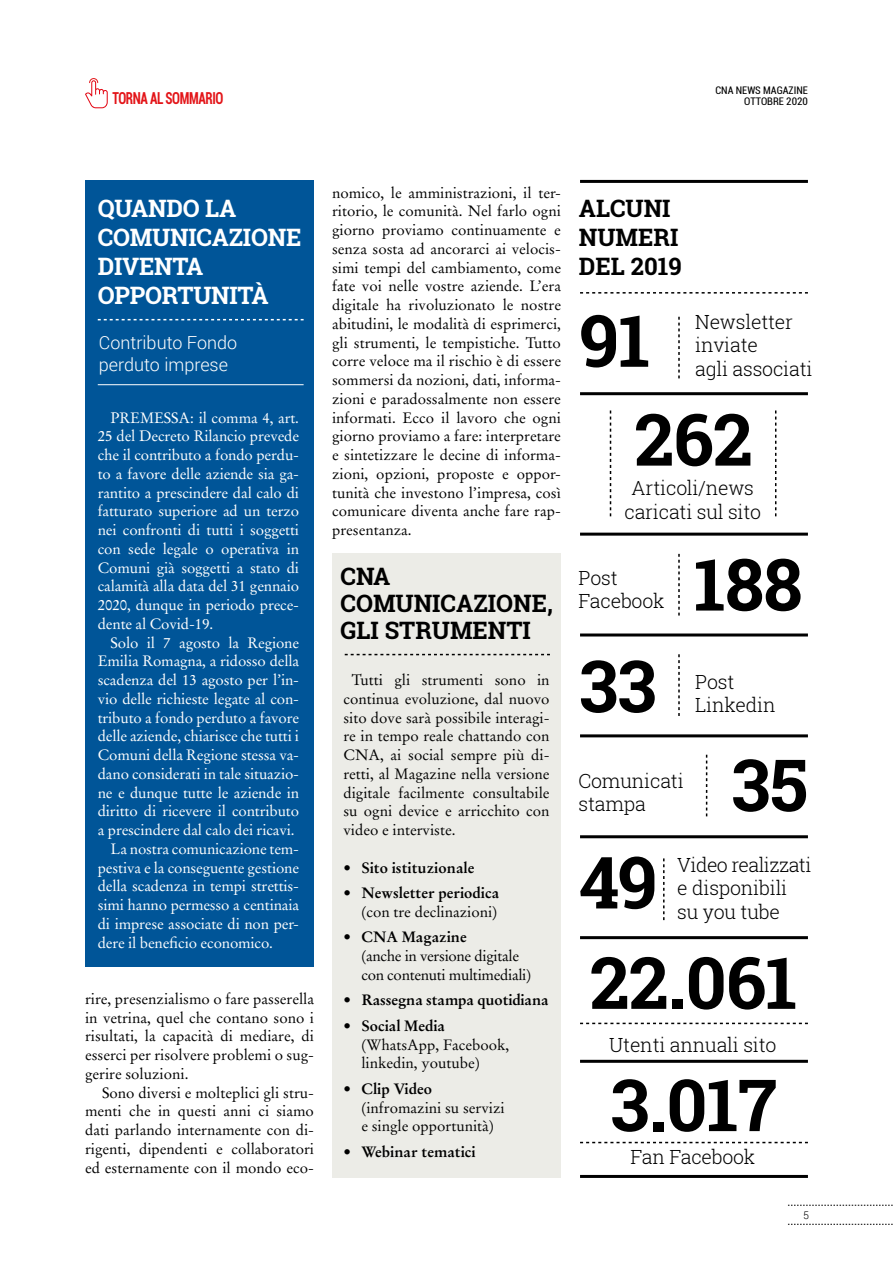
<style>
.page{position:relative;width:893px;height:1263px;background:#fff}
.page>*{position:absolute;margin:0;border:0;box-sizing:border-box;transform-origin:0 0}
.t1{font:700 72px "Roboto Slab";letter-spacing:-.01em;color:#000}
.t2{font:700 24px/28.8px "Roboto Slab";color:#000}
.t3{font:700 24px/28.8px "Roboto Slab";letter-spacing:-.01em;color:#fff}
.t4{font:300 19.5px/23.4px "Roboto Slab";letter-spacing:-.01em;color:#000}
.t5{font:300 18px/21.6px "Roboto";color:#fff}
.t6{font:700 condensed 16.5px "Roboto";letter-spacing:-.03em;color:#e31519;scale:.8 1}
.t7{font:15px/18.8px "Stempel Garamond";color:#000;text-align:justify}
.t8{font:15px/18.8px "Stempel Garamond";letter-spacing:-.01em;color:#fff;text-align:justify}
.t9{font:15px/18.8px "Stempel Garamond";letter-spacing:-.02em;color:#000}
.t10{font:700 15px "Stempel Garamond";color:#000}
.t11{font:condensed 10.5px/10.5px "Roboto";color:#000;text-align:right}
.t12{font:300 10.5px "Roboto";color:#000}
.s1{font-weight:400}
.s2{font-weight:700}
</style>
<div class="page">
<svg style="left:788px;top:1205px;width:105px;height:1px"></svg>
<svg style="left:788px;top:1224px;width:105px;height:1px"></svg>
<div style="left:85px;top:180px;width:229px;height:786px;background:#005598"></div>
<div style="left:332px;top:554px;width:229px;height:624px;background:#ecece7"></div>
<hr style="left:98px;top:384px;width:206px;height:1px;background:#fff">
<svg style="left:98px;top:319px;width:206px;height:1px"></svg>
<svg style="left:345px;top:654px;width:205px;height:1px"></svg>
<hr style="left:580px;top:633px;width:228px;height:3px;background:#000">
<hr style="left:580px;top:936px;width:228px;height:3px;background:#000">
<hr style="left:580px;top:533px;width:228px;height:3px;background:#000">
<hr style="left:580px;top:835px;width:228px;height:3px;background:#000">
<hr style="left:580px;top:734px;width:228px;height:3px;background:#000">
<hr style="left:580px;top:1060px;width:228px;height:3px;background:#000">
<hr style="left:580px;top:1175px;width:228px;height:3px;background:#000">
<hr style="left:580px;top:180px;width:228px;height:3px;background:#000">
<svg style="left:580px;top:292px;width:228px;height:2px"></svg>
<svg style="left:580px;top:1023px;width:228px;height:1px"></svg>
<svg style="left:580px;top:1142px;width:228px;height:1px"></svg>
<svg style="left:678px;top:554px;width:2px;height:61px"></svg>
<svg style="left:678px;top:317px;width:2px;height:61px"></svg>
<svg style="left:610px;top:410px;width:1px;height:106px"></svg>
<svg style="left:775px;top:410px;width:1px;height:106px"></svg>
<svg style="left:678px;top:654px;width:2px;height:62px"></svg>
<svg style="left:706px;top:755px;width:1px;height:61px"></svg>
<svg style="left:663px;top:858px;width:1px;height:62px"></svg>
<hr style="left:580px;top:392px;width:228px;height:3px;background:#000">
<svg style="left:85px;top:78px;width:23px;height:30px"></svg>
<p class="t6" style="left:112px;top:86px;width:140px">TORNA AL SOMMARIO</p>
<p class="t11" style="left:715px;top:85px;width:94px">CNA NEWS MAGAZINE<br>OTTOBRE 2020</p>
<p class="t7" style="left:332px;top:183px;width:230px">nomico, le amministrazioni, il ter&shy;ritorio, le comunità. Nel farlo ogni giorno proviamo continuamente e senza sosta ad ancorarci ai velocis&shy;simi tempi del cambiamento, come fate voi nelle vostre aziende. L’era digitale ha rivoluzionato le nostre abitudini, le modalità di esprimerci, gli strumenti, le tempistiche. Tutto corre veloce ma il rischio è di essere sommersi da nozioni, dati, informa&shy;zioni e paradossalmente non essere informati. Ecco il lavoro che ogni giorno proviamo a fare: interpretare e sintetizzare le decine di informa&shy;zioni, opzioni, proposte e oppor&shy;tunità che investono l’impresa, così comunicare diventa anche fare rap&shy;presentanza.</p>
<h2 class="t3" style="left:98px;top:194px;width:205px">QUANDO LA<br>COMUNICAZIONE<br>DIVENTA<br>OPPORTUNITÀ</h2>
<h2 class="t2" style="left:579px;top:194px;width:104px">ALCUNI<br>NUMERI<br>DEL 2019</h2>
<h1 class="t1" style="left:579px;top:291px;width:73px">91</h1>
<h3 class="t4" style="left:695px;top:309px;width:119px">Newsletter inviate<br>agli associati</h3>
<p class="t5" style="left:99px;top:331px;width:140px">Contributo Fondo perduto imprese</p>
<p class="t8" style="left:98px;top:408px;width:203px;text-indent:13px">PREMESSA: il comma 4, art.<br>25 del Decreto Rilancio prevede che il contributo a fondo perdu&shy;to a favore delle aziende sia ga&shy;rantito a prescindere dal calo di fatturato superiore ad un terzo nei confronti di tutti i soggetti con sede legale o operativa in Comuni già soggetti a stato di calamità alla data del 31 gennaio 2020, dunque in periodo prece&shy;dente al Covid-19.</p>
<p class="t8" style="left:111px;top:633px;width:190px">Solo il 7 agosto la Regione</p>
<p class="t8" style="left:98px;top:652px;width:203px">Emilia Romagna, a ridosso della</p>
<p class="t8" style="left:98px;top:671px;width:203px">scadenza del 13 agosto per l’in-</p>
<p class="t8" style="left:98px;top:689px;width:203px">vio delle richieste legate al con-</p>
<p class="t8" style="left:98px;top:708px;width:203px">tributo a fondo perduto a favore</p>
<p class="t8" style="left:98px;top:727px;width:203px">delle aziende, chiarisce che tutti i</p>
<p class="t8" style="left:98px;top:746px;width:203px">Comuni della Regione stessa va-</p>
<p class="t8" style="left:98px;top:764px;width:203px">dano considerati in tale situazio-</p>
<p class="t8" style="left:98px;top:783px;width:203px">ne e dunque tutte le aziende in</p>
<p class="t8" style="left:98px;top:802px;width:203px">diritto di ricevere il contributo</p>
<p class="t8" style="left:98px;top:821px;width:198px">a prescindere dal calo dei ricavi.</p>
<p class="t8" style="left:111px;top:839px;width:190px">La nostra comunicazione tem-</p>
<p class="t8" style="left:98px;top:858px;width:203px">pestiva e la conseguente gestione</p>
<p class="t8" style="left:98px;top:877px;width:203px">della scadenza in tempi strettis-</p>
<p class="t8" style="left:98px;top:896px;width:203px">simi hanno permesso a centinaia</p>
<p class="t8" style="left:98px;top:914px;width:203px">di imprese associate di non per-</p>
<p class="t8" style="left:98px;top:933px;width:177px">dere il beneficio economico.</p>
<h1 class="t1" style="left:634px;top:390px;width:120px">262</h1>
<h3 class="t4" style="left:624px;top:476px;width:138px;text-align:center">Articoli/news caricati sul sito</h3>
<h1 class="t1" style="left:694px;top:535px;width:110px">188</h1>
<h2 class="t2" style="left:340px;top:563px;width:214px;line-height:27px">CNA<br>COMUNICAZIONE,<br>GLI STRUMENTI</h2>
<h3 class="t4" style="left:578px;top:565px;width:87px">Post<br>Facebook</h3>
<h1 class="t1" style="left:579px;top:637px;width:79px">33</h1>
<p class="t7" style="left:343px;top:671px;width:208px;text-indent:9px">Tutti gli strumenti sono in continua evoluzione, dal nuovo sito dove sarà possibile interagi&shy;re in tempo reale chattando con CNA, ai social sempre più di&shy;retti, al Magazine nella versione digitale facilmente consultabile su ogni device e arricchito con video e interviste.</p>
<p class="t10" style="left:343px;top:858px;width:132px"><span class="s1">•</span> Sito istituzionale</p>
<p class="t7" style="left:343px;top:884px;width:157px;text-align:right">• <span class="s2">Newsletter periodica </span>(con tre declinazioni)</p>
<p class="t9" style="left:361px;top:928px;width:171px;text-indent:-18px">• <span class="s2">CNA Magazine<br></span>(anche in versione digitale con contenuti multimediali)</p>
<p class="t10" style="left:343px;top:991px;width:207px"><span class="s1">•</span> Rassegna stampa quotidiana</p>
<p class="t7" style="left:361px;top:1016px;width:149px;text-align:left;text-indent:-18px">• <span class="s2">Social Media </span>(WhatsApp, Facebook, linkedin, youtube)</p>
<p class="t7" style="left:361px;top:1079px;width:145px;text-align:left;text-indent:-18px">• <span class="s2">Clip Video </span>(infromazini su servizi e single opportunità)</p>
<p class="t10" style="left:343px;top:1142px;width:134px"><span class="s1">•</span> Webinar tematici</p>
<h3 class="t4" style="left:695px;top:670px;width:82px">Post<br>Linkedin</h3>
<h1 class="t1" style="left:731px;top:736px;width:78px">35</h1>
<h3 class="t4" style="left:578px;top:768px;width:107px">Comunicati stampa</h3>
<h1 class="t1" style="left:579px;top:833px;width:80px">49</h1>
<h3 class="t4" style="left:677px;top:852px;width:136px">Video realizzati e disponibili su you tube</h3>
<h1 class="t1" style="left:590px;top:933px;width:209px">22.061</h1>
<p class="t7" style="left:85px;top:989px;width:230px">rire, presenzialismo o fare passerella in vetrina, quel che contano sono i risultati, la capacità di mediare, di esserci per risolvere problemi o sug&shy;gerire soluzioni.</p>
<p class="t7" style="left:85px;top:1083px;width:230px;text-indent:17px">Sono diversi e molteplici gli stru&shy;menti che in questi anni ci siamo dati parlando internamente con di&shy;rigenti, dipendenti e collaboratori ed esternamente con il mondo eco-</p>
<h3 class="t4" style="left:609px;top:1032px;width:169px">Utenti annuali sito</h3>
<h1 class="t1" style="left:610px;top:1056px;width:168px">3.017</h1>
<h3 class="t4" style="left:630px;top:1145px;width:126px">Fan Facebook</h3>
<p class="t12" style="left:803px;top:1208px;width:8px">5</p>
</div>
